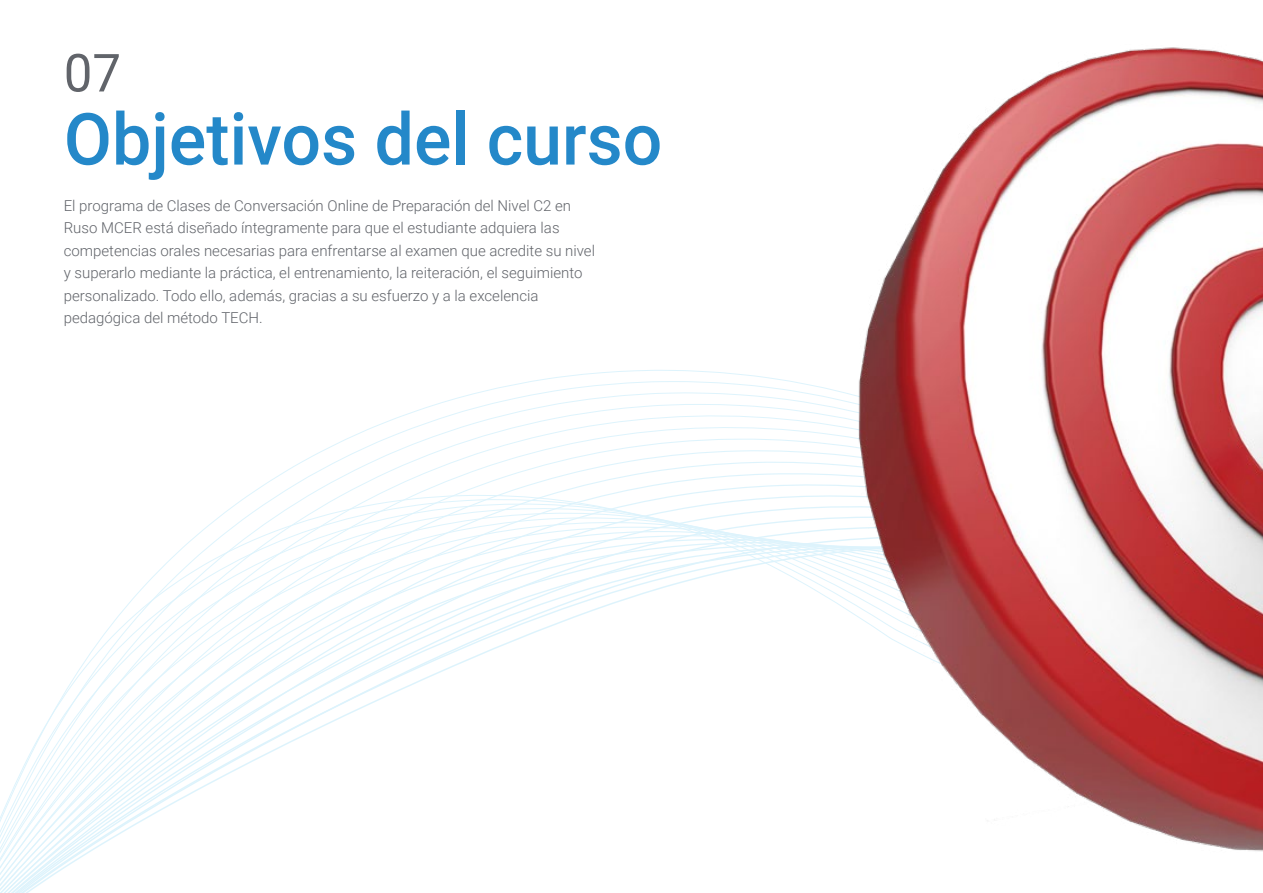
<style>
.page{position:relative;width:1263px;height:893px;background:#fff}
.page>*{position:absolute;margin:0;border:0;box-sizing:border-box;transform-origin:0 0}
.t1{font:500 72px "Roboto";color:#2488c9}
.t2{font:52.5px "Roboto";color:#61646a}
.t3{font:300 15px/22.5px "Roboto";color:#61646a}
</style>
<div class="page">
<svg style="left:0;top:370px;width:706px;height:523px"></svg>
<img style="left:706px;top:47px;width:557px;height:805px">
<h2 class="t2" style="left:64px;top:36px;width:59px">07</h2>
<h1 class="t1" style="left:64px;top:89px;width:600px">Objetivos del curso</h1>
<p class="t3" style="left:64px;top:194px;width:533px">El programa de Clases de Conversación Online de Preparación del Nivel C2 en Ruso MCER está diseñado íntegramente para que el estudiante adquiera las competencias orales necesarias para enfrentarse al examen que acredite su nivel y superarlo mediante la práctica, el entrenamiento, la reiteración, el seguimiento personalizado. Todo ello, además, gracias a su esfuerzo y a la excelencia pedagógica del método TECH.</p>
</div>
